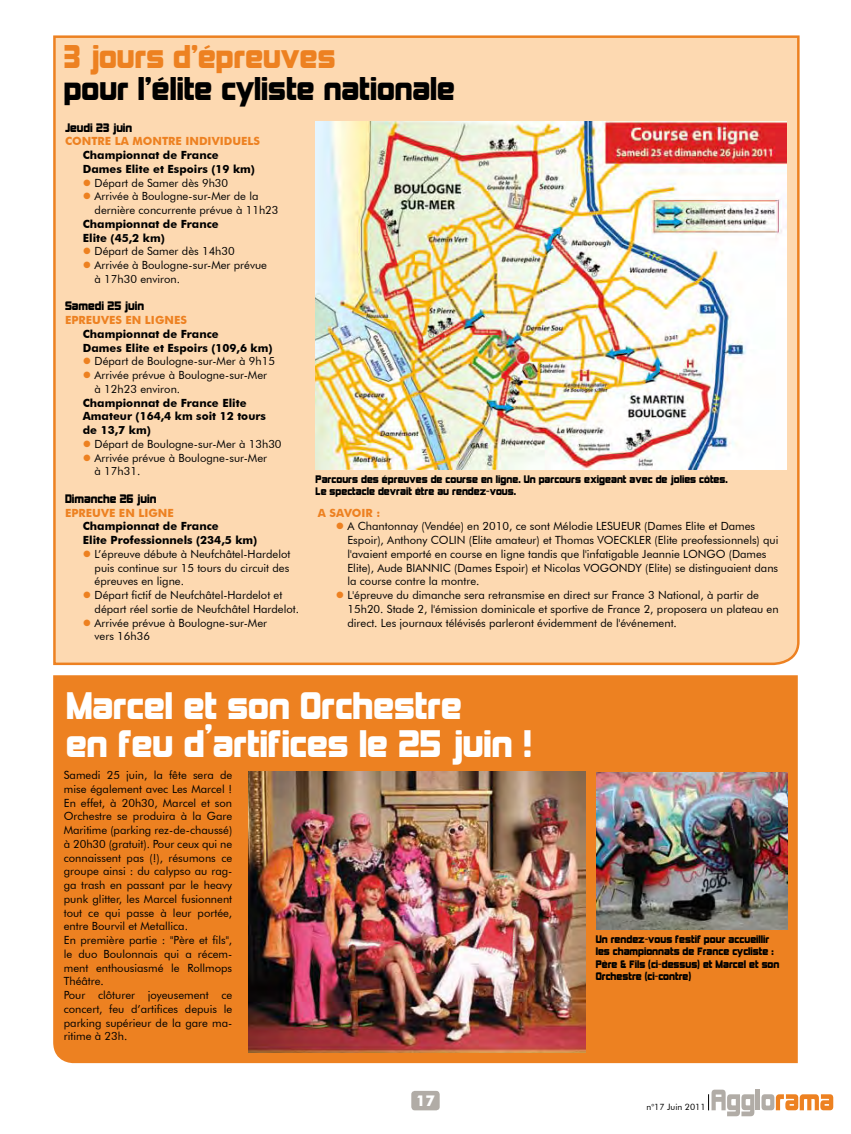
<style>
.page{position:relative;width:851px;height:1134px;background:#fff}
.page>*{position:absolute;margin:0;border:0;box-sizing:border-box;transform-origin:0 0}
.t1{font:35px/37.5px "Kimberley";color:#fff}
.t2{font:30px "Kimberley";color:#000}
.t3{font:30px "Kimberley";color:#ed8121}
.t4{font:700 15px "Futura BT";color:#fff}
.t5{font:11.25px/13.8px "Futura BT";color:#000}
.t6{font:700 11.25px/13.8px "Futura BT";color:#000}
.t7{font:700 11.25px "Futura BT";color:#ed8121}
.t8{font:11.25px "Kimberley";color:#000}
.t9{font:10px/12.5px "Kimberley";color:#000}
.t10{font:8.75px "Futura BT";color:#000}
.s1{color:#ed8121}
</style>
<div class="page">
<div style="left:755px;top:1089px;width:5px;height:21px;background:#b1aca6"></div>
<svg style="left:761px;top:1094px;width:72px;height:16px"></svg>
<svg style="left:708px;top:1089px;width:46px;height:27px"></svg>
<div style="left:411px;top:1091px;width:28px;height:19px;background:#b1aca6;border-radius:4px"></div>
<div style="left:53px;top:35px;width:747px;height:631px;background:#fdd9b1"></div>
<div style="left:53px;top:675px;width:744px;height:388px;background:#ed8121"></div>
<img style="left:315px;top:121px;width:471px;height:349px">
<img style="left:248px;top:771px;width:337px;height:281px">
<img style="left:596px;top:772px;width:191px;height:157px">
<h2 class="t3" style="left:64px;top:40px;width:273px">3 jours d'épreuves</h2>
<h2 class="t2" style="left:64px;top:72px;width:392px">pour l'élite cyliste nationale</h2>
<p class="t8" style="left:65px;top:121px;width:69px">Jeudi 23 juin</p>
<p class="t7" style="left:65px;top:135px;width:196px">Contre la montre in dividuels</p>
<p class="t6" style="left:83px;top:148px;width:174px">Championnat de France<br>Dames Elite et Espoirs (19 km)</p>
<p class="t5" style="left:83px;top:176px;width:147px"><span class="s1">●</span> Départ de Samer dès 9h30</p>
<p class="t5" style="left:95px;top:189px;width:185px;text-indent:-12px"><span class="s1">●</span> Arrivée à Boulogne-sur-Mer de la dernière concurrente prévue à 11h23</p>
<p class="t6" style="left:83px;top:217px;width:137px">Championnat de France<br>Elite (45,2 km)</p>
<p class="t5" style="left:83px;top:244px;width:153px"><span class="s1">●</span> Départ de Samer dès 14h30</p>
<p class="t5" style="left:95px;top:258px;width:174px;text-indent:-12px"><span class="s1">●</span> Arrivée à Boulogne-sur-Mer prévue à 17h30 environ.</p>
<p class="t8" style="left:65px;top:300px;width:80px">Samedi 25 juin</p>
<p class="t7" style="left:65px;top:313px;width:123px">Epreuves en lign es</p>
<p class="t6" style="left:83px;top:327px;width:191px">Championnat de France<br>Dames Elite et Espoirs (109,6 km)</p>
<p class="t5" style="left:83px;top:354px;width:193px"><span class="s1">●</span> Départ de Boulogne-sur-Mer à 9h15</p>
<p class="t5" style="left:95px;top:368px;width:174px;text-indent:-12px"><span class="s1">●</span> Arrivée prévue à Boulogne-sur-Mer à 12h23 environ.</p>
<p class="t6" style="left:83px;top:396px;width:184px">Championnat de France Elite<br>Amateur (164,4 km soit 12 tours de 13,7 km)</p>
<p class="t5" style="left:83px;top:437px;width:200px"><span class="s1">●</span> Départ de Boulogne-sur-Mer à 13h30</p>
<p class="t5" style="left:95px;top:451px;width:174px;text-indent:-12px"><span class="s1">●</span> Arrivée prévue à Boulogne-sur-Mer à 17h31.</p>
<p class="t8" style="left:65px;top:492px;width:93px">Dimanche 26 juin</p>
<p class="t7" style="left:65px;top:506px;width:110px">Epreuve en lign e</p>
<p class="t6" style="left:83px;top:519px;width:176px">Championnat de France<br>Elite Professionnels (234,5 km)</p>
<p class="t5" style="left:95px;top:547px;width:197px;text-align:justify;text-indent:-12px"><span class="s1">●</span> L’épreuve débute à Neufchâtel-Hardelot puis continue sur 15 tours du circuit des épreuves en ligne.</p>
<p class="t5" style="left:95px;top:588px;width:206px;text-indent:-12px"><span class="s1">●</span> Départ fictif de Neufchâtel-Hardelot et départ réel sortie de Neufchâtel Hardelot.</p>
<p class="t5" style="left:95px;top:616px;width:174px;text-indent:-12px"><span class="s1">●</span> Arrivée prévue à Boulogne-sur-Mer vers 16h36</p>
<p class="t9" style="left:315px;top:473px;width:413px">Parcours des épreuves de course en ligne. Un parcours exigeant avec de jolies côtes.<br>Le spectacle devrait être au rendez-vous.</p>
<p class="t7" style="left:318px;top:506px;width:64px">A savoir :</p>
<p class="t5" style="left:347px;top:519px;width:432px;text-indent:-12px"><span class="s1">●</span> A Chantonnay (Vendée) en 2010, ce sont Mélodie LESUEUR (Dames Elite et Dames Espoir), Anthony COLIN (Elite amateur) et Thomas VOECKLER (Elite preofessionnels) qui l'avaient emporté en course en ligne tandis que l'infatigable Jeannie LONGO (Dames Elite), Aude BIANNIC (Dames Espoir) et Nicolas VOGONDY (Elite) se distinguaient dans la course contre la montre.</p>
<p class="t5" style="left:347px;top:588px;width:432px;text-indent:-12px"><span class="s1">●</span> L'épreuve du dimanche sera retransmise en direct sur France 3 National, à partir de<br>15h20. Stade 2, l'émission dominicale et sportive de France 2, proposera un plateau en direct. Les journaux télévisés parleront évidemment de l'événement.</p>
<h1 class="t1" style="left:66px;top:688px;width:467px">Marcel et son Orchestre<br>en feu d’artifices le 25 juin !</h1>
<p class="t5" style="left:64px;top:768px;width:170px">Samedi 25 juin, la fête sera de mise également avec Les Marcel !<br>En effet, à 20h30, Marcel et son<br>Orchestre se produira à la Gare<br>Maritime (parking rez-de-chaussé) à 20h30 (gratuit). Pour ceux qui ne connaissent pas (!), résumons ce groupe ainsi : du calypso au rag&shy;ga trash en passant par le heavy punk glitter, les Marcel fusionnent tout ce qui passe à leur portée, entre Bourvil et Metallica.<br>En première partie : "Père et fils", le duo Boulonnais qui a récem&shy;ment enthousiasmé le Rollmops<br>Théâtre.<br>Pour clôturer joyeusement ce concert, feu d’artifices depuis le parking supérieur de la gare ma&shy;ritime à 23h.</p>
<h3 class="t4" style="left:416px;top:1092px;width:20px">17</h3>
<p class="t9" style="left:595px;top:933px;width:185px">Un rendez-vous festif pour accueillir les championnats de France cycliste :<br>Père &amp; Fils (ci-dessus) et Marcel et son Orchestre (ci-contre)</p>
<p class="t10" style="left:646px;top:1102px;width:61px">n°17 Juin 2011</p>
</div>
